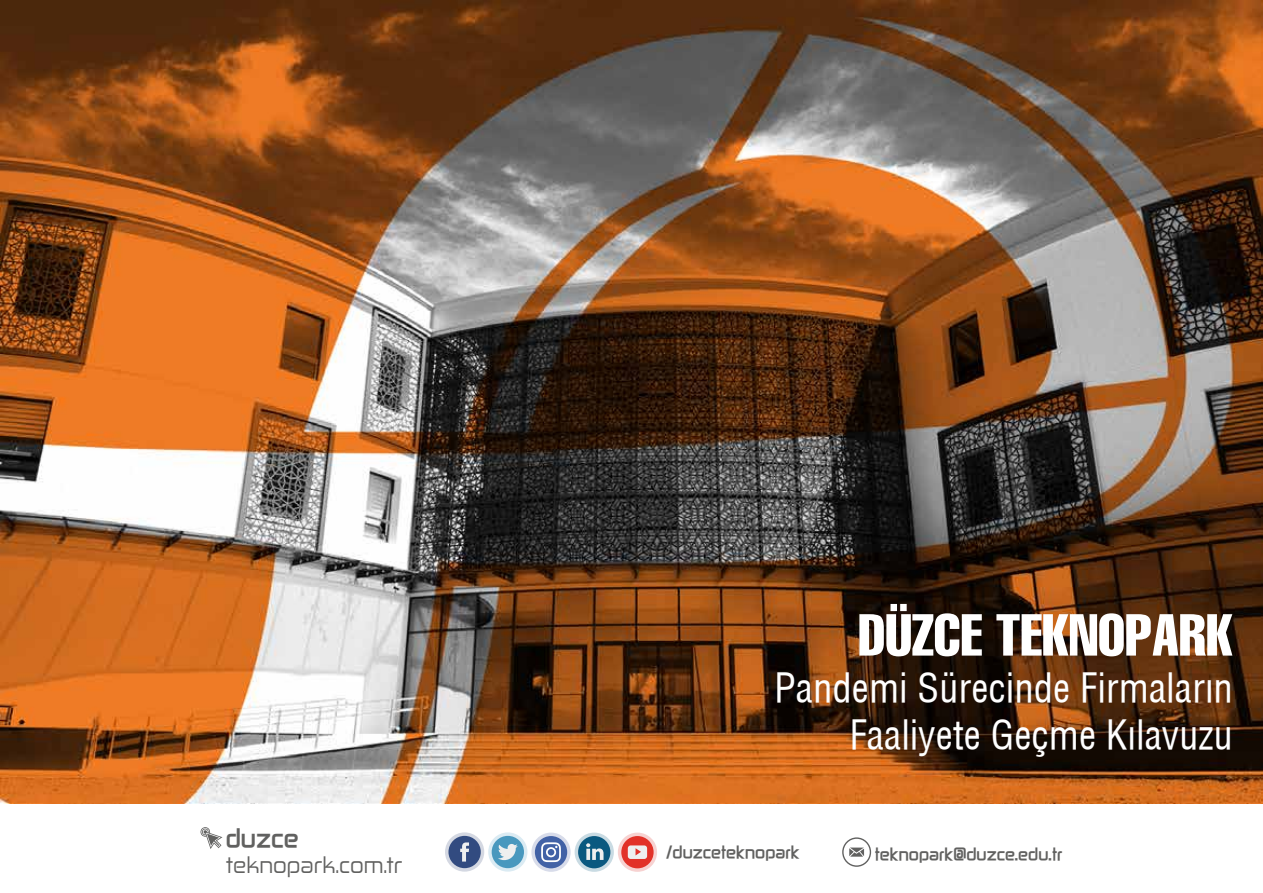
<style>
.page{position:relative;width:1263px;height:893px;background:#fff}
.page>*{position:absolute;margin:0;border:0;box-sizing:border-box;transform-origin:0 0}
.t1{font:58.2px "Helvetica Compressed";color:#fff}
.t2{font:38.85px/46.5px "Helvetica Condensed";color:#fff;text-align:right}
.t3{font:22.2px "Zekton Rg";color:#616160}
.t4{font:700 22.2px "Zekton";color:#616160}
.t5{font:700 14.85px "Zekton";color:#616160}
</style>
<div class="page">
<img style="left:0;top:0;width:1263px;height:804px">
<svg style="left:842px;top:837px;width:29px;height:30px"></svg>
<svg style="left:445px;top:832px;width:39px;height:40px"></svg>
<div style="left:448px;top:836px;width:33px;height:32px;background:#324b80;border-radius:50%"></div>
<svg style="left:460px;top:842px;width:9px;height:19px"></svg>
<svg style="left:488px;top:832px;width:39px;height:40px"></svg>
<div style="left:492px;top:836px;width:32px;height:32px;background:#4998be;border-radius:50%"></div>
<svg style="left:498px;top:844px;width:20px;height:16px"></svg>
<svg style="left:531px;top:833px;width:40px;height:39px"></svg>
<div style="left:535px;top:836px;width:32px;height:32px;background:#4262a6;border-radius:50%"></div>
<svg style="left:541px;top:842px;width:20px;height:20px"></svg>
<svg style="left:575px;top:833px;width:39px;height:39px"></svg>
<div style="left:578px;top:836px;width:32px;height:32px;background:#0a5980;border-radius:50%"></div>
<svg style="left:586px;top:843px;width:17px;height:17px"></svg>
<div style="left:618px;top:833px;width:39px;height:39px;background:#f7d2d1;border-radius:50%"></div>
<div style="left:621px;top:836px;width:33px;height:32px;background:#e23128;border-radius:50%"></div>
<svg style="left:628px;top:845px;width:19px;height:14px"></svg>
<svg style="left:200px;top:827px;width:22px;height:22px"></svg>
<p class="t4" style="left:226px;top:821px;width:74px">duzce</p>
<p class="t3" style="left:226px;top:851px;width:178px">teknopark.com.tr</p>
<h1 class="t1" style="left:858px;top:598px;width:376px">DÜZCE TEKNOPARK</h1>
<p class="t2" style="left:774px;top:664px;width:460px">Pandemi Sürecinde Firmaların<br>Faaliyete Geçme Kılavuzu</p>
<p class="t5" style="left:666px;top:841px;width:135px">/duzceteknopark</p>
<p class="t5" style="left:875px;top:843px;width:189px">teknopark@duzce.edu.tr</p>
</div>
